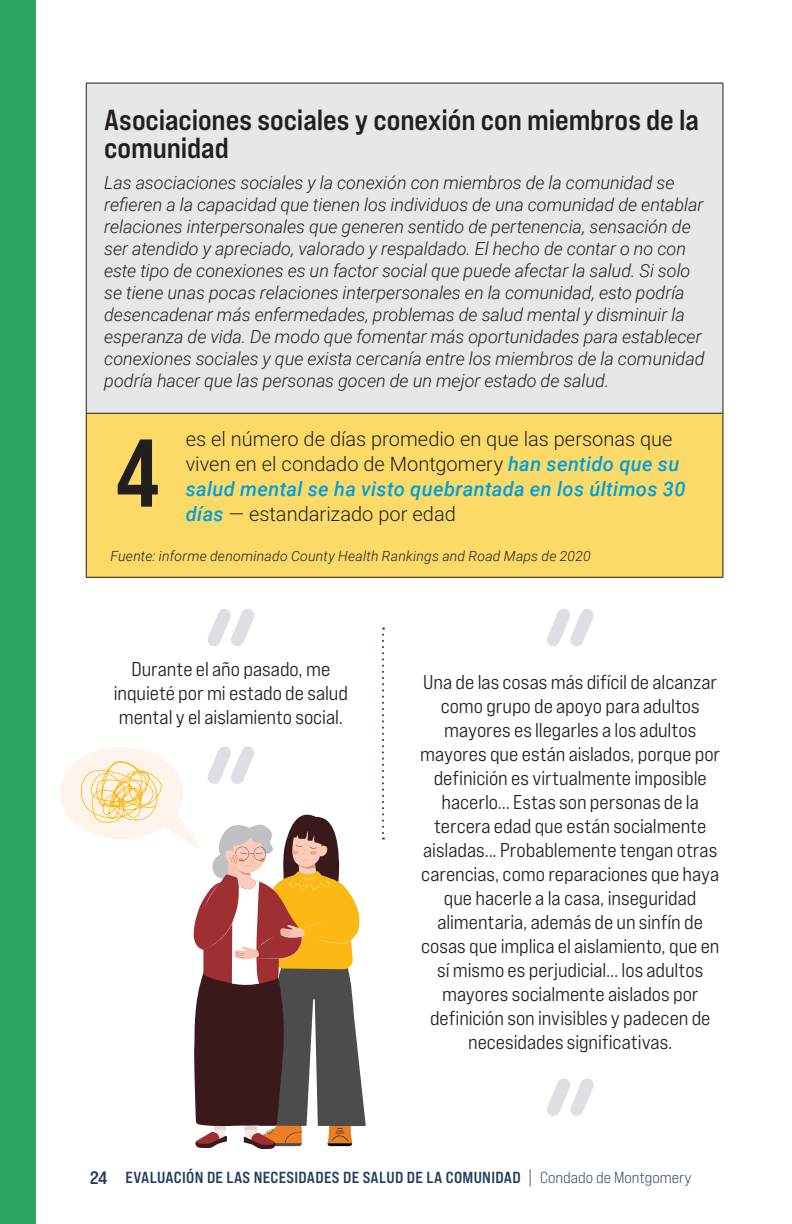
<style>
.page{position:relative;width:792px;height:1224px;background:#fff}
.page>*{position:absolute;margin:0;border:0;box-sizing:border-box;transform-origin:0 0}
.Section_Headers{font:96px "Bebas Neue Pro Sm E Bd";color:#231f20}
.title{font:29px/28px "Bebas Neue Pro Exp Bd";letter-spacing:-.005em;color:#231f20}
.pullquote_STYL03{font:20px/24px "Bebas Neue Pro Exp Md";letter-spacing:-.005em;color:#231f20;text-align:center}
.Section_Headers-2{font:300 20px/25px "Roboto";letter-spacing:.005em;color:#231f20}
.text{font:italic 300 18px/22px "Roboto";letter-spacing:-.005em;color:#231f20}
.t1{font:16px "Bebas Neue Pro Exp Bd";letter-spacing:.02em;color:#213d5b}
.Source{font:italic 300 14px "Roboto";letter-spacing:.015em;color:#231f20}
.s1{font-weight:500;font-style:italic;color:#009fda}
.s2{font-size:18px}
.s3{font-family:"Bebas Neue Pro Exp Bk";font-size:17.2px}
.s4{font-family:"Bebas Neue Pro Exp Bk"}
</style>
<div class="page">
<div style="left:0;top:0;width:36px;height:1224px;background:#2fa460"></div>
<svg style="left:382px;top:628px;width:2px;height:212px"></svg>
<div style="left:86px;top:83px;width:637px;height:330px;background:#e6e7e9"></div>
<div style="left:86px;top:413px;width:637px;height:164px;background:#fcda68"></div>
<hr style="left:86px;top:83px;width:637px;height:1px;background:#231f20">
<hr style="left:86px;top:83px;width:1px;height:330px;background:#231f20">
<hr style="left:723px;top:83px;width:1px;height:330px;background:#231f20">
<hr style="left:86px;top:413px;width:637px;height:1px;background:#231f20">
<hr style="left:86px;top:414px;width:1px;height:163px;background:#231f20">
<hr style="left:723px;top:414px;width:1px;height:163px;background:#231f20">
<hr style="left:86px;top:577px;width:637px;height:1px;background:#231f20">
<svg style="left:547px;top:609px;width:47px;height:37px"></svg>
<svg style="left:207px;top:609px;width:47px;height:37px"></svg>
<svg style="left:547px;top:1078px;width:47px;height:38px"></svg>
<svg style="left:60px;top:746px;width:306px;height:403px"></svg>
<p class="title" style="left:104px;top:105px;width:596px">Asociaciones sociales y conexión con miembros de la comunidad</p>
<p class="text" style="left:104px;top:171px;width:602px">Las asociaciones sociales y la conexión con miembros de la comunidad se refieren a la capacidad que tienen los individuos de una comunidad de entablar relaciones interpersonales que generen sentido de pertenencia, sensación de ser atendido y apreciado, valorado y respaldado. El hecho de contar o no con este tipo de conexiones es un factor social que puede afectar la salud. Si solo se tiene unas pocas relaciones interpersonales en la comunidad, esto podría desencadenar más enfermedades, problemas de salud mental y disminuir la esperanza de vida. De modo que fomentar más oportunidades para establecer conexiones sociales y que exista cercanía entre los miembros de la comunidad podría hacer que las personas gocen de un mejor estado de salud.</p>
<p class="Section_Headers" style="left:116px;top:416px;width:45px">4</p>
<p class="Section_Headers-2" style="left:186px;top:426px;width:501px">es el número de días promedio en que las personas que viven en el condado de Montgomery <span class="s1">han sentido que su salud mental se ha visto quebrantada en los últimos 30 días</span> — estandarizado por edad</p>
<p class="Source" style="left:111px;top:546px;width:482px">Fuente: informe denominado County Health Rankings and Road Maps de 2020</p>
<p class="pullquote_STYL03" style="left:114px;top:657px;width:236px">Durante el año pasado, me inquieté por mi estado de salud mental y el aislamiento social.</p>
<p class="pullquote_STYL03" style="left:420px;top:670px;width:301px">Una de las cosas más difícil de alcanzar como grupo de apoyo para adultos mayores es llegarles a los adultos mayores que están aislados, porque por definición es virtualmente imposible hacerlo... Estas son personas de la tercera edad que están socialmente aisladas... Probablemente tengan otras carencias, como reparaciones que haya que hacerle a la casa, inseguridad alimentaria, además de un sinfín de cosas que implica el aislamiento, que en sí mismo es perjudicial... los adultos mayores socialmente aislados por definición son invisibles y padecen de necesidades significativas.</p>
<p class="t1" style="left:90px;top:1168px;width:603px"><span class="s2">24</span> EVALUACIÓN DE LAS NECESIDADES DE SALUD DE LA COMUNIDAD <span class="s3">|</span> <span class="s4">Condado de Montgomery</span></p>
</div>
